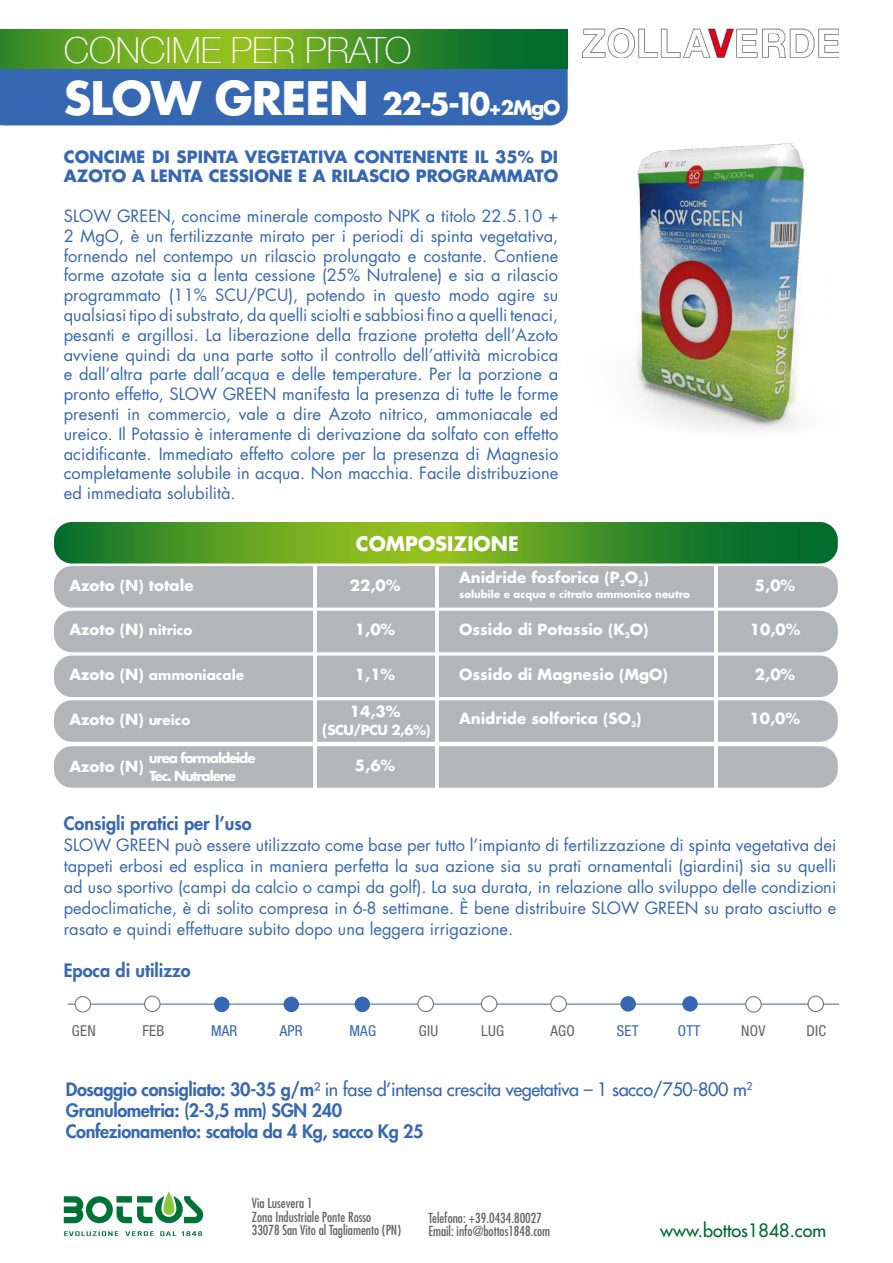
<style>
.page{position:relative;width:893px;height:1263px;background:#fff}
.page>*{position:absolute;margin:0;border:0;box-sizing:border-box;transform-origin:0 0}
.t1{font:700 45px "Futura Std";letter-spacing:-.02em;color:#fff}
.t2{font:100 36px "Helvetica Neue";color:#fff}
.t3{font:700 19.5px "Futura Std";color:#fff}
.t4{font:800 18px/21px "Futura Std";letter-spacing:-.02em;color:#3567b2}
.t5{font:800 18px "Futura Std";color:#3567b2}
.t6{font:500 18px "Futura Std";color:#006b2d}
.t7{font:16.5px/19.8px "Futura Std";color:#3567b2;text-align:justify}
.t8{font:700 16.5px/19.8px "Futura Std";color:#3567b2}
.t9{font:700 15px "Futura Std";color:#fff}
.t10{font:condensed 15px "Helvetica Neue LT Std";letter-spacing:.02em;color:#636366}
.t11{font:condensed 15px "Helvetica Neue LT Std";letter-spacing:.02em;color:#3567b2}
.t12{font:condensed 13.5px/13.5px "Futura Std";color:#646464}
.t13{font:700 13.5px/18px "Futura Std";letter-spacing:-.08em;color:#fff}
.t14{font:700 13.5px "Futura Std";color:#fff}
.t15{font:700 10.2px "Futura Std";color:#fff}
.s1{font-size:30px}
.s2{font-size:19.5px}
.s3{font-size:13.5px}
.s4{font-size:15px}
.s5{font-weight:500}
</style>
<div class="page">
<div style="left:0;top:68px;width:568px;height:57px;background:#3567b2"></div>
<svg style="left:0;top:30px;width:568px;height:38px;background:#4f9825"></svg>
<svg style="left:64px;top:1231px;width:54px;height:5px"></svg>
<svg style="left:125px;top:1231px;width:29px;height:5px"></svg>
<svg style="left:160px;top:1231px;width:42px;height:5px"></svg>
<svg style="left:64px;top:1192px;width:140px;height:31px"></svg>
<hr style="left:68px;top:1004px;width:771px;height:1px;background:#3567b2">
<div style="left:75px;top:996px;width:15px;height:16px;background:#fff;border-radius:50%"></div>
<div style="left:75px;top:996px;width:16px;height:16px;border:1px solid #76787b;border-radius:50%"></div>
<div style="left:145px;top:996px;width:15px;height:15px;background:#fff;border-radius:50%"></div>
<div style="left:144px;top:995px;width:17px;height:17px;border:1px solid #76787b;border-radius:50%"></div>
<div style="left:214px;top:997px;width:15px;height:15px;background:#3568b2;border-radius:50%"></div>
<div style="left:284px;top:997px;width:15px;height:15px;background:#3567b2;border-radius:50%"></div>
<div style="left:355px;top:997px;width:15px;height:15px;background:#3567b2;border-radius:50%"></div>
<div style="left:418px;top:996px;width:15px;height:15px;background:#fff;border-radius:50%"></div>
<div style="left:417px;top:995px;width:17px;height:17px;border:1px solid #76787b;border-radius:50%"></div>
<div style="left:481px;top:996px;width:16px;height:15px;background:#fff;border-radius:50%"></div>
<div style="left:481px;top:995px;width:16px;height:17px;border:1px solid #76787b;border-radius:50%"></div>
<div style="left:551px;top:996px;width:15px;height:15px;background:#fff;border-radius:50%"></div>
<div style="left:550px;top:995px;width:17px;height:17px;border:1px solid #76787b;border-radius:50%"></div>
<div style="left:620px;top:996px;width:16px;height:15px;background:#3567b2;border-radius:50%"></div>
<div style="left:682px;top:996px;width:16px;height:15px;background:#3567b2;border-radius:50%"></div>
<div style="left:808px;top:996px;width:15px;height:15px;background:#fff;border-radius:50%"></div>
<div style="left:807px;top:995px;width:17px;height:17px;border:1px solid #76787b;border-radius:50%"></div>
<div style="left:746px;top:997px;width:15px;height:15px;background:#fff;border-radius:50%"></div>
<div style="left:745px;top:996px;width:17px;height:17px;border:1px solid #76787b;border-radius:50%"></div>
<img style="left:583px;top:29px;width:256px;height:29px">
<svg style="left:54px;top:522px;width:784px;height:41px;background:#4c9628"></svg>
<div style="left:54px;top:566px;width:784px;height:42px;background:#b4b5b8;border-radius:18px"></div>
<div style="left:54px;top:655px;width:784px;height:42px;background:#b4b5b8;border-radius:18px"></div>
<div style="left:54px;top:611px;width:784px;height:41px;background:#b4b5b8;border-radius:18px"></div>
<div style="left:54px;top:700px;width:784px;height:42px;background:#b4b5b8;border-radius:18px"></div>
<div style="left:54px;top:746px;width:784px;height:42px;background:#b4b5b8;border-radius:18px"></div>
<hr style="left:313px;top:565px;width:4px;height:229px;background:#fff">
<hr style="left:435px;top:566px;width:3px;height:228px;background:#fff">
<hr style="left:715px;top:566px;width:3px;height:229px;background:#fff">
<img style="left:635px;top:142px;width:170px;height:289px">
<h2 class="t2" style="left:64px;top:23px;width:349px">CONCIME PER PRATO</h2>
<h1 class="t1" style="left:64px;top:68px;width:498px">SLOW GREEN <span class="s1">22-5-10</span><span class="s2">+2MgO</span></h1>
<p class="t8" style="left:64px;top:146px;width:496px">CONCIME DI SPINTA VEGETATIVA CONTENENTE IL 35% DI<br>AZOTO A LENTA CESSIONE E A RILASCIO PROGRAMMATO</p>
<p class="t7" style="left:64px;top:206px;width:496px">SLOW GREEN, concime minerale composto NPK a titolo 22.5.10 + 2 MgO, è un fertilizzante mirato per i periodi di spinta vegetativa, fornendo nel contempo un rilascio prolungato e costante. Contiene forme azotate sia a lenta cessione (25% Nutralene) e sia a rilascio programmato (11% SCU/PCU), potendo in questo modo agire su qualsiasi tipo di substrato, da quelli sciolti e sabbiosi fino a quelli tenaci, pesanti e argillosi. La liberazione della frazione protetta dell’Azoto avviene quindi da una parte sotto il controllo dell’attività microbica e dall’altra parte dall’acqua e delle temperature. Per la porzione a pronto effetto, SLOW GREEN manifesta la presenza di tutte le forme presenti in commercio, vale a dire Azoto nitrico, ammoniacale ed ureico. Il Potassio è interamente di derivazione da solfato con effetto acidificante. Immediato effetto colore per la presenza di Magnesio completamente solubile in acqua. Non macchia. Facile distribuzione ed immediata solubilità.</p>
<p class="t3" style="left:356px;top:530px;width:164px">COMPOSIZIONE</p>
<p class="t9" style="left:69px;top:575px;width:126px">Azoto (N) totale</p>
<p class="t9" style="left:350px;top:575px;width:52px">22,0%</p>
<p class="t9" style="left:69px;top:619px;width:124px">Azoto (N) <span class="s3">nitrico</span></p>
<p class="t9" style="left:355px;top:619px;width:42px">1,0%</p>
<p class="t14" style="left:69px;top:666px;width:176px"><span class="s4">Azoto (N)</span> ammoniacale</p>
<p class="t9" style="left:355px;top:664px;width:42px">1,1%</p>
<p class="t9" style="left:69px;top:709px;width:122px">Azoto (N) <span class="s3">ureico</span></p>
<p class="t9" style="left:350px;top:702px;width:52px">14,3%</p>
<p class="t13" style="left:322px;top:721px;width:110px"><span class="s4">(</span>SCU/PCU 2,6%)</p>
<p class="t9" style="left:69px;top:756px;width:76px">Azoto (N)</p>
<p class="t13" style="left:149px;top:749px;width:108px">urea formaldeide<br>Tec. Nutralene</p>
<p class="t9" style="left:355px;top:755px;width:42px">5,6%</p>
<p class="t9" style="left:459px;top:568px;width:191px">Anidride fosforica (P<sub>2</sub>O<sub>5</sub>)</p>
<p class="t9" style="left:755px;top:575px;width:42px">5,0%</p>
<p class="t15" style="left:459px;top:588px;width:232px">solubile e acqua e citrato ammonico neutro</p>
<p class="t9" style="left:459px;top:619px;width:191px">Ossido di Potassio (K<sub>2</sub>O)</p>
<p class="t9" style="left:750px;top:619px;width:52px">10,0%</p>
<p class="t9" style="left:459px;top:665px;width:210px">Ossido di Magnesio (MgO)</p>
<p class="t9" style="left:755px;top:665px;width:42px">2,0%</p>
<p class="t9" style="left:459px;top:709px;width:184px">Anidride solforica (SO<sub>3</sub>)</p>
<p class="t9" style="left:749px;top:709px;width:52px">10,0%</p>
<p class="t5" style="left:64px;top:812px;width:189px">Consigli pratici per l’uso</p>
<p class="t7" style="left:64px;top:835px;width:774px;line-height:21px">SLOW GREEN può essere utilizzato come base per tutto l’impianto di fertilizzazione di spinta vegetativa dei tappeti erbosi ed esplica in maniera perfetta la sua azione sia su prati ornamentali (giardini) sia su quelli ad uso sportivo (campi da calcio o campi da golf). La sua durata, in relazione allo sviluppo delle condizioni pedoclimatiche, è di solito compresa in 6-8 settimane. È bene distribuire SLOW GREEN su prato asciutto e rasato e quindi effettuare subito dopo una leggera irrigazione.</p>
<p class="t5" style="left:64px;top:959px;width:128px">Epoca di utilizzo</p>
<p class="t10" style="left:72px;top:1022px;width:25px">GEN</p>
<p class="t10" style="left:142px;top:1022px;width:23px">FEB</p>
<p class="t11" style="left:211px;top:1022px;width:28px">MAR</p>
<p class="t11" style="left:280px;top:1022px;width:25px">APR</p>
<p class="t11" style="left:349px;top:1022px;width:28px">MAG</p>
<p class="t10" style="left:419px;top:1022px;width:21px">GIU</p>
<p class="t10" style="left:481px;top:1022px;width:25px">LUG</p>
<p class="t10" style="left:550px;top:1022px;width:26px">AGO</p>
<p class="t11" style="left:617px;top:1022px;width:23px">SET</p>
<p class="t11" style="left:678px;top:1022px;width:24px">OTT</p>
<p class="t10" style="left:741px;top:1022px;width:26px">NOV</p>
<p class="t10" style="left:806px;top:1022px;width:21px">DIC</p>
<p class="t4" style="left:66px;top:1079px;width:688px">Dosaggio consigliato: 30-35 g/m<span class="s5">² in fase d’intensa crescita vegetativa – 1 sacco/750-800 m</span><sup>2<br></sup>Granulometria: (2-3,5 mm) SGN 240<br>Confezionamento: scatola da 4 Kg, sacco Kg 25</p>
<p class="t12" style="left:252px;top:1196px;width:151px">Via Lusevera 1<br>Zona Industriale Ponte Rosso<br>33078 San Vito al Tagliamento (PN)</p>
<p class="t12" style="left:428px;top:1211px;width:123px">Telefono: +39.0434.80027<br>Email: info@bottos1848.com</p>
<p class="t6" style="left:660px;top:1218px;width:168px">www.bottos1848.com</p>
</div>
